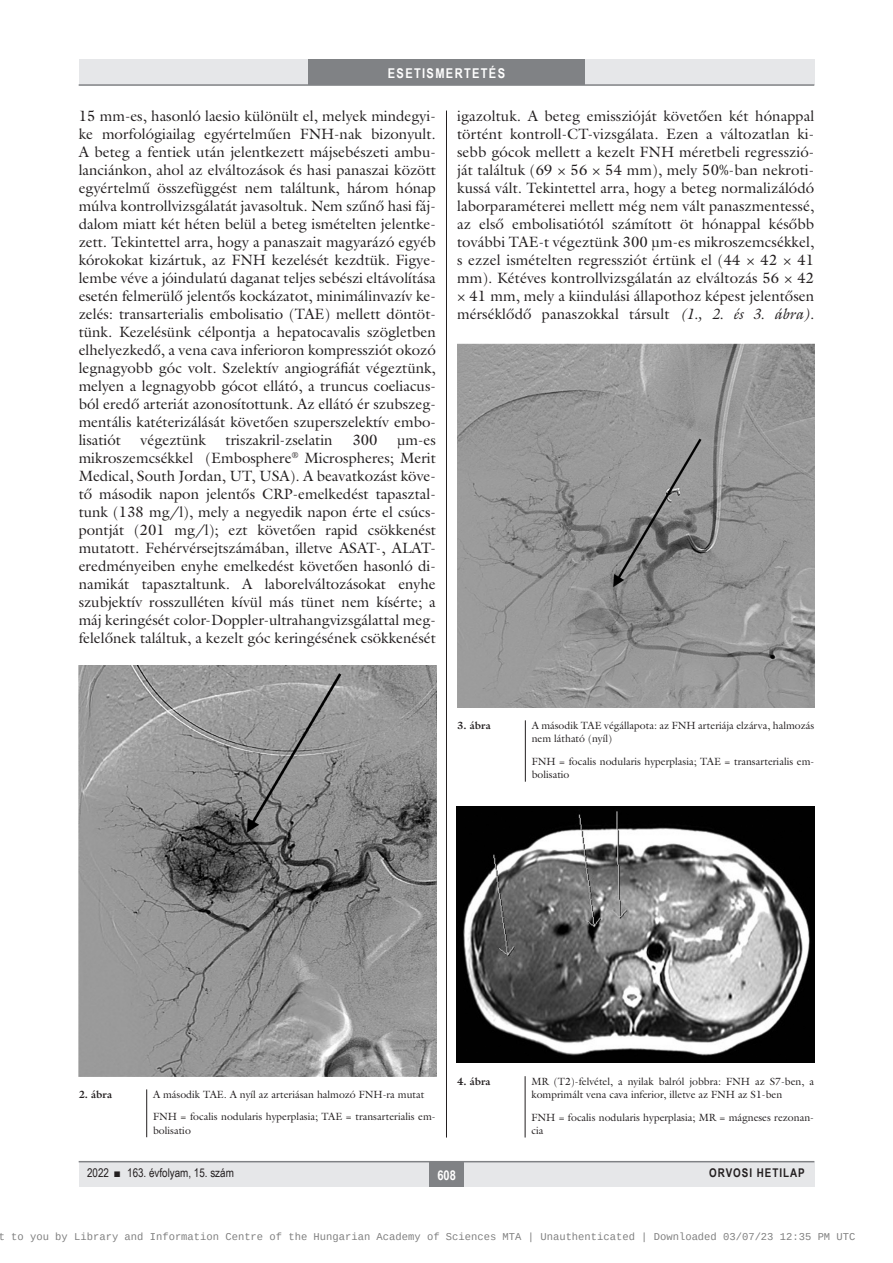
<style>
.page{position:relative;width:893px;height:1263px;background:#fff}
.page>*{position:absolute;margin:0;border:0;box-sizing:border-box;transform-origin:0 0}
.Body_tompa{font:15px/18px "Galliard Reg";color:#231f20;text-align:justify}
.rovatcim_jo{font:700 13.5px "Arial Narrow";letter-spacing:.1em;color:#fff}
.oldalszam{font:700 13.5px "Arial Narrow";color:#fff}
.pagina{font:12px "Arial Narrow";color:#231f20}
.pagina-2{font:700 12px "Arial Narrow";letter-spacing:.08em;color:#231f20}
.kepalairas2{font:10.5px/13.5px "Galliard Reg";color:#231f20}
.t1{font:10.5px "Liberation Mono";color:rgb(0 0 0/.5)}
.kepalairas1{font:700 10.5px "Galliard Reg";color:#231f20}
.s1{font-style:italic}
</style>
<div class="page">
<div style="left:79px;top:1161px;width:735px;height:25px;background:#e6e7e9"></div>
<hr style="left:79px;top:1161px;width:735px;height:1px;background:#808285">
<div style="left:430px;top:1161px;width:34px;height:25px;background:#808285"></div>
<div style="left:79px;top:60px;width:735px;height:25px;background:#e6e7e9"></div>
<div style="left:308px;top:60px;width:277px;height:25px;background:#808285"></div>
<hr style="left:79px;top:84px;width:735px;height:2px;background:#808285">
<hr style="left:446px;top:111px;width:1px;height:1026px;background:#231f20">
<img style="left:79px;top:666px;width:357px;height:410px">
<hr style="left:146px;top:1089px;width:1px;height:48px;background:#231f20">
<hr style="left:525px;top:720px;width:1px;height:62px;background:#231f20">
<img style="left:457px;top:344px;width:357px;height:363px">
<img style="left:457px;top:806px;width:357px;height:257px">
<hr style="left:525px;top:1076px;width:1px;height:61px;background:#231f20">
<p class="rovatcim_jo" style="left:388px;top:63px;width:119px">ESETISMERTETÉS</p>
<p class="Body_tompa" style="left:79px;top:107px;width:359px">15 mm-es, hasonló laesio különült el, melyek mindegyi&shy;ke morfológiailag egyértelműen FNH-nak bizonyult.<br>A beteg a fentiek után jelentkezett májsebészeti ambu&shy;lanciánkon, ahol az elváltozások és hasi panaszai között egyértelmű összefüggést nem találtunk, három hónap múlva kontrollvizsgálatát javasoltuk. Nem szűnő hasi fáj&shy;dalom miatt két héten belül a beteg ismételten jelentke&shy;zett. Tekintettel arra, hogy a panaszait magyarázó egyéb kórokokat kizártuk, az FNH kezelését kezdtük. Figye&shy;lembe véve a jóindulatú daganat teljes sebészi eltávolítása esetén felmerülő jelentős kockázatot, minimálinvazív ke&shy;zelés: transarterialis embolisatio (TAE) mellett döntöt&shy;tünk. Kezelésünk célpontja a hepatocavalis szögletben elhelyezkedő, a vena cava inferioron kompressziót okozó legnagyobb góc volt. Szelektív angiográfiát végeztünk, melyen a legnagyobb gócot ellátó, a truncus coeliacus&shy;ból eredő arteriát azonosítottunk. Az ellátó ér szubszeg&shy;mentális katéterizálását követően szuperszelektív embo&shy;lisatiót</p>
<p class="Body_tompa" style="left:457px;top:107px;width:359px">igazoltuk. A beteg emisszióját követően két hónappal történt kontroll-CT-vizsgálata. Ezen a változatlan ki&shy;sebb gócok mellett a kezelt FNH méretbeli regresszió&shy;ját találtuk (69 × 56 × 54 mm), mely 50%-ban nekroti&shy;kussá vált. Tekintettel arra, hogy a beteg normalizálódó laborparaméterei mellett még nem vált panaszmentessé, az első embolisatiótól számított öt hónappal később további TAE-t végeztünk 300 μm-es mikroszemcsékkel, s ezzel ismételten regressziót értünk el (44 × 42 × 41 mm). Kétéves kontrollvizsgálatán az elváltozás 56 × 42 × 41 mm, mely a kiindulási állapothoz képest jelentősen mérséklődő panaszokkal társult <span class="s1">(1., 2. és 3. ábra)</span>.</p>
<p class="Body_tompa" style="left:141px;top:431px;width:67px">végeztünk</p>
<p class="Body_tompa" style="left:226px;top:431px;width:109px">triszakril-zselatin</p>
<p class="Body_tompa" style="left:352px;top:431px;width:27px">300</p>
<p class="Body_tompa" style="left:79px;top:431px;width:359px;text-indent:318px">μm-es mikroszemcsékkel (Embosphere<sup>®</sup> Microspheres; Merit Medical, South Jordan, UT, USA). A beavatkozást köve&shy;tő második napon jelentős CRP-emelkedést tapasztal&shy;tunk (138 mg/l), mely a negyedik napon érte el csúcs&shy;pontját (201 mg/l); ezt követően rapid csökkenést mutatott. Fehérvérsejtszámában, illetve ASAT-, ALAT&shy;eredményeiben enyhe emelkedést követően hasonló di&shy;namikát tapasztaltunk. A laborelváltozásokat enyhe szubjektív rosszulléten kívül más tünet nem kísérte; a máj keringését color-Doppler-ultrahangvizsgálattal meg&shy;felelőnek találtuk, a kezelt góc keringésének csökkenését</p>
<p class="kepalairas1" style="left:457px;top:718px;width:35px">3. ábra</p>
<p class="kepalairas2" style="left:532px;top:718px;width:284px">A második TAE végállapota: az FNH arteriája elzárva, halmozás nem látható (nyíl)</p>
<p class="kepalairas2" style="left:532px;top:754px;width:284px">FNH = focalis nodularis hyperplasia; TAE = transarterialis em&shy;bolisatio</p>
<p class="kepalairas1" style="left:79px;top:1087px;width:35px">2. ábra</p>
<p class="kepalairas2" style="left:153px;top:1087px;width:273px">A második TAE. A nyíl az arteriásan halmozó FNH-ra mutat</p>
<p class="kepalairas2" style="left:153px;top:1110px;width:284px">FNH = focalis nodularis hyperplasia; TAE = transarterialis em&shy;bolisatio</p>
<p class="kepalairas1" style="left:457px;top:1074px;width:35px">4. ábra</p>
<p class="kepalairas2" style="left:531px;top:1074px;width:284px">MR (T2)-felvétel, a nyilak balról jobbra: FNH az S7-ben, a komprimált vena cava inferior, illetve az FNH az S1-ben</p>
<p class="kepalairas2" style="left:531px;top:1110px;width:284px">FNH = focalis nodularis hyperplasia; MR = mágneses rezonan&shy;cia</p>
<p class="pagina" style="left:87px;top:1164px;width:148px">2022 ■ 163. évfolyam, 15. szám</p>
<p class="oldalszam" style="left:437px;top:1165px;width:20px">608</p>
<p class="pagina-2" style="left:709px;top:1164px;width:97px">ORVOSI HETILAP</p>
<p class="t1" style="left:-1px;top:1232px;width:858px">t to you by Library and Information Centre of the Hungarian Academy of Sciences MTA | Unauthenticated | Downloaded 03/07/23 12:35 PM UTC</p>
</div>
